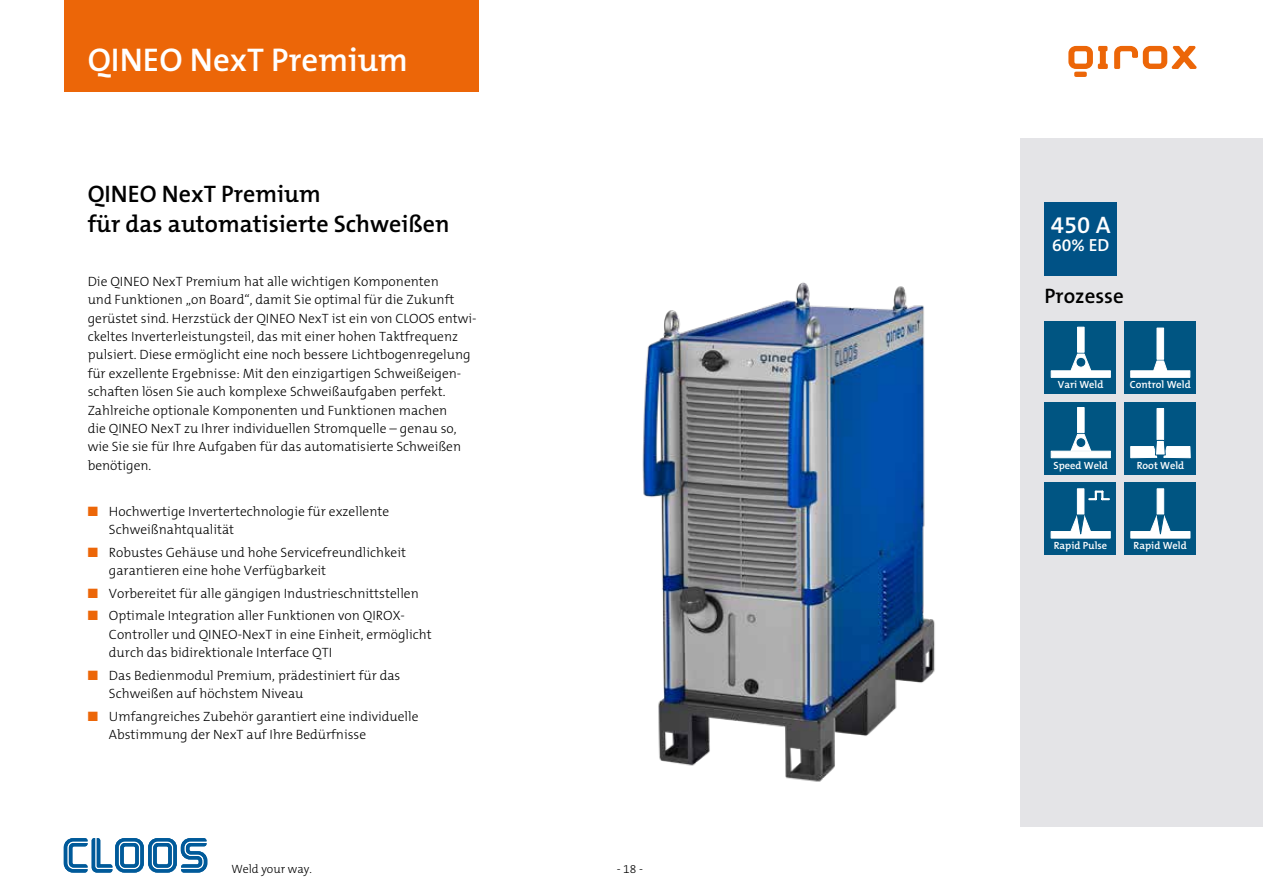
<style>
.page{position:relative;width:1263px;height:893px;background:#fff}
.page>*{position:absolute;margin:0;border:0;box-sizing:border-box;transform-origin:0 0}
.t1{font:600 33px "The Mix B6";color:#fff}
.t2{font:600 24px/30px "The Mix B6";color:#000}
.t3{font:600 24px "The Mix B6";color:#fff}
.t4{font:600 21px "The Mix B6";color:#000}
.t5{font:600 17.55px "The Mix B6";color:#fff}
.t6{font:300 13.5px/18.3px "The Mix B3";color:#000}
.t7{font:300 12px "The Mix B3";color:#000}
.t8{font:600 10.5px "The Mix B6";color:#fff}
.s1{color:#ec6608}
</style>
<div class="page">
<svg style="left:64px;top:838px;width:143px;height:35px"></svg>
<div style="left:64px;top:0;width:414px;height:92px;background:#ec6608"></div>
<svg style="left:1068px;top:46px;width:40px;height:31px"></svg>
<svg style="left:1114px;top:46px;width:82px;height:23px"></svg>
<div style="left:1020px;top:138px;width:243px;height:689px;background:#e4e4e7"></div>
<img style="left:642px;top:282px;width:293px;height:500px">
<div style="left:1044px;top:482px;width:72px;height:72px;background:#005583"></div>
<div style="left:1077px;top:488px;width:7px;height:26px;background:#fff"></div>
<div style="left:1051px;top:531px;width:59px;height:7px;background:#fff"></div>
<svg style="left:1070px;top:514px;width:21px;height:24px"></svg>
<svg style="left:1089px;top:491px;width:20px;height:9px"></svg>
<div style="left:1124px;top:482px;width:72px;height:73px;background:#005582"></div>
<div style="left:1157px;top:488px;width:7px;height:26px;background:#fff;border:1px solid #fff"></div>
<div style="left:1130px;top:531px;width:60px;height:7px;background:#fff"></div>
<svg style="left:1150px;top:514px;width:21px;height:24px"></svg>
<div style="left:1044px;top:402px;width:72px;height:72px;background:#005582"></div>
<div style="left:1051px;top:451px;width:60px;height:7px;background:#fff;border:1px solid #fff"></div>
<div style="left:1077px;top:407px;width:7px;height:26px;background:#fff"></div>
<svg style="left:1070px;top:434px;width:21px;height:17px"></svg>
<div style="left:1076px;top:438px;width:10px;height:10px;background:#005582;border-radius:50%"></div>
<div style="left:1076px;top:437px;width:10px;height:11px;border:1px solid #fff;border-radius:50%"></div>
<div style="left:1124px;top:321px;width:72px;height:73px;background:#005582"></div>
<div style="left:1157px;top:328px;width:7px;height:32px;background:#fff;border:1px solid #fff"></div>
<div style="left:1130px;top:370px;width:60px;height:8px;background:#fff;border:1px solid #fff"></div>
<svg style="left:1153px;top:360px;width:15px;height:11px"></svg>
<div style="left:1044px;top:321px;width:72px;height:73px;background:#005582"></div>
<div style="left:1051px;top:370px;width:60px;height:8px;background:#fff;border:1px solid #fff"></div>
<div style="left:1077px;top:327px;width:7px;height:25px;background:#fff"></div>
<svg style="left:1070px;top:353px;width:21px;height:18px"></svg>
<div style="left:1076px;top:357px;width:10px;height:10px;background:#005582;border-radius:50%"></div>
<div style="left:1076px;top:357px;width:10px;height:10px;border:1px solid #fff;border-radius:50%"></div>
<div style="left:1124px;top:402px;width:72px;height:72px;background:#005583"></div>
<div style="left:1157px;top:408px;width:7px;height:32px;background:#fff;border:1px solid #fff"></div>
<svg style="left:1130px;top:440px;width:61px;height:18px"></svg>
<div style="left:1044px;top:202px;width:73px;height:74px;background:#005286"></div>
<h1 class="t1" style="left:88px;top:42px;width:322px">QINEO NexT Premium</h1>
<h2 class="t2" style="left:88px;top:180px;width:363px">QINEO NexT Premium<br>für das automatisierte Schweißen</h2>
<p class="t6" style="left:88px;top:273px;width:390px">Die QINEO NexT Premium hat alle wichtigen Komponenten<br>und Funktionen „on Board“, damit Sie optimal für die Zukunft gerüstet sind. Herzstück der QINEO NexT ist ein von CLOOS entwi&shy;ckeltes Inverterleistungsteil, das mit einer hohen Taktfrequenz pulsiert. Diese ermöglicht eine noch bessere Lichtbogenregelung für exzellente Ergebnisse: Mit den einzigartigen Schweißeigen&shy;schaften lösen Sie auch komplexe Schweißaufgaben perfekt.<br>Zahlreiche optionale Komponenten und Funktionen machen<br>die QINEO NexT zu Ihrer individuellen Stromquelle – genau so, wie Sie sie für Ihre Aufgaben für das automatisierte Schweißen benötigen.</p>
<p class="t6" style="left:109px;top:502px;width:282px;text-indent:-21px"><span class="s1">■</span> Hochwertige Invertertechnologie für exzellente<br>Schweißnahtqualität</p>
<p class="t6" style="left:109px;top:543px;width:299px;text-indent:-21px"><span class="s1">■</span> Robustes Gehäuse und hohe Servicefreundlichkeit garantieren eine hohe Verfügbarkeit</p>
<p class="t6" style="left:88px;top:584px;width:333px"><span class="s1">■</span> Vorbereitet für alle gängigen Industrieschnittstellen</p>
<p class="t6" style="left:109px;top:607px;width:324px;text-indent:-21px"><span class="s1">■</span> Optimale Integration aller Funktionen von QIROX-<br>Controller und QINEO-NexT in eine Einheit, ermöglicht durch das bidirektionale Interface QTI</p>
<p class="t6" style="left:109px;top:666px;width:293px;text-indent:-21px"><span class="s1">■</span> Das Bedienmodul Premium, prädestiniert für das<br>Schweißen auf höchstem Niveau</p>
<p class="t6" style="left:109px;top:707px;width:311px;text-indent:-21px"><span class="s1">■</span> Umfangreiches Zubehör garantiert eine individuelle<br>Abstimmung der NexT auf Ihre Bedürfnisse</p>
<p class="t7" style="left:231px;top:862px;width:82px">Weld your way.</p>
<p class="t7" style="left:617px;top:862px;width:28px">- 18 -</p>
<h2 class="t3" style="left:1051px;top:212px;width:61px">450 A</h2>
<p class="t5" style="left:1052px;top:236px;width:59px">60% ED</p>
<h3 class="t4" style="left:1044px;top:285px;width:81px">Prozesse</h3>
<p class="t8" style="left:1058px;top:379px;width:47px">Vari Weld</p>
<p class="t8" style="left:1130px;top:379px;width:62px">Control Weld</p>
<p class="t8" style="left:1053px;top:459px;width:56px">Speed Weld</p>
<p class="t8" style="left:1137px;top:459px;width:49px">Root Weld</p>
<p class="t8" style="left:1054px;top:540px;width:55px">Rapid Pulse</p>
<p class="t8" style="left:1133px;top:540px;width:55px">Rapid Weld</p>
</div>
